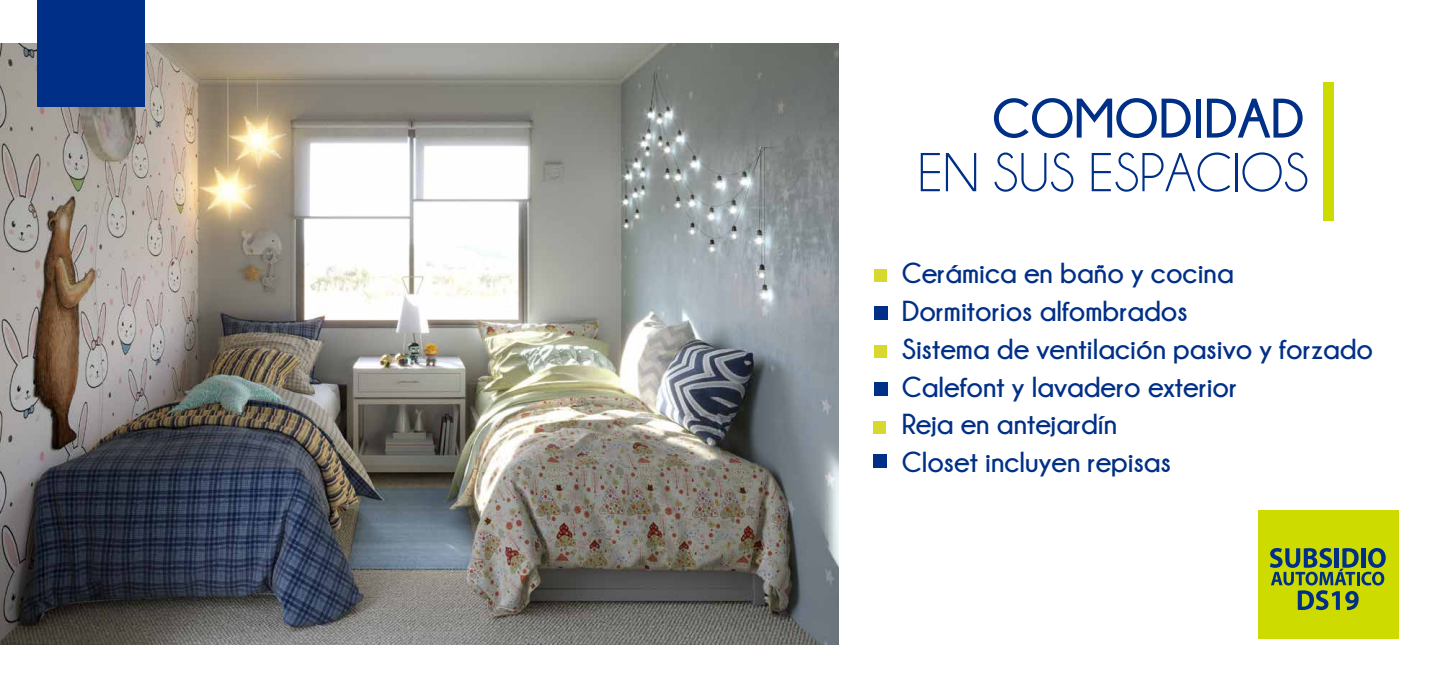
<style>
.page{position:relative;width:1440px;height:681px;background:#fff}
.page>*{position:absolute;margin:0;border:0;box-sizing:border-box;transform-origin:0 0}
.t1{font:55.4px "Champagne&Limousines";color:#002f87}
.t2{font:700 55.4px "Champagne&Limousines";color:#002f87}
.t3{font:700 28.8px/37.8px "Champagne&Limousines";color:#002f87}
</style>
<div class="page">
<img style="left:0;top:43px;width:838px;height:601px">
<div style="left:1257px;top:510px;width:141px;height:128px;background:#cddb00"></div>
<svg style="left:1270px;top:548px;width:115px;height:62px"></svg>
<div style="left:1322px;top:82px;width:11px;height:138px;background:#cddb00"></div>
<div style="left:37px;top:0;width:107px;height:107px;background:#002f87"></div>
<div style="left:873px;top:382px;width:14px;height:14px;background:#002f87"></div>
<div style="left:874px;top:305px;width:13px;height:14px;background:#002f87"></div>
<div style="left:873px;top:269px;width:13px;height:12px;background:#d6da2f"></div>
<div style="left:873px;top:345px;width:13px;height:13px;background:#d6da2f"></div>
<div style="left:873px;top:420px;width:13px;height:13px;background:#d6da2f"></div>
<div style="left:873px;top:454px;width:14px;height:13px;background:#002f87"></div>
<h1 class="t2" style="left:991px;top:88px;width:314px">COMODIDAD</h1>
<h1 class="t1" style="left:917px;top:145px;width:392px">EN SUS ESPACIOS</h1>
<p class="t3" style="left:901px;top:254px;width:473px">Cerámica en baño y cocina<br>Dormitorios alfombrados<br>Sistema de ventilación pasivo y forzado<br>Calefont y lavadero exterior<br>Reja en antejardín<br>Closet incluyen repisas</p>
</div>
